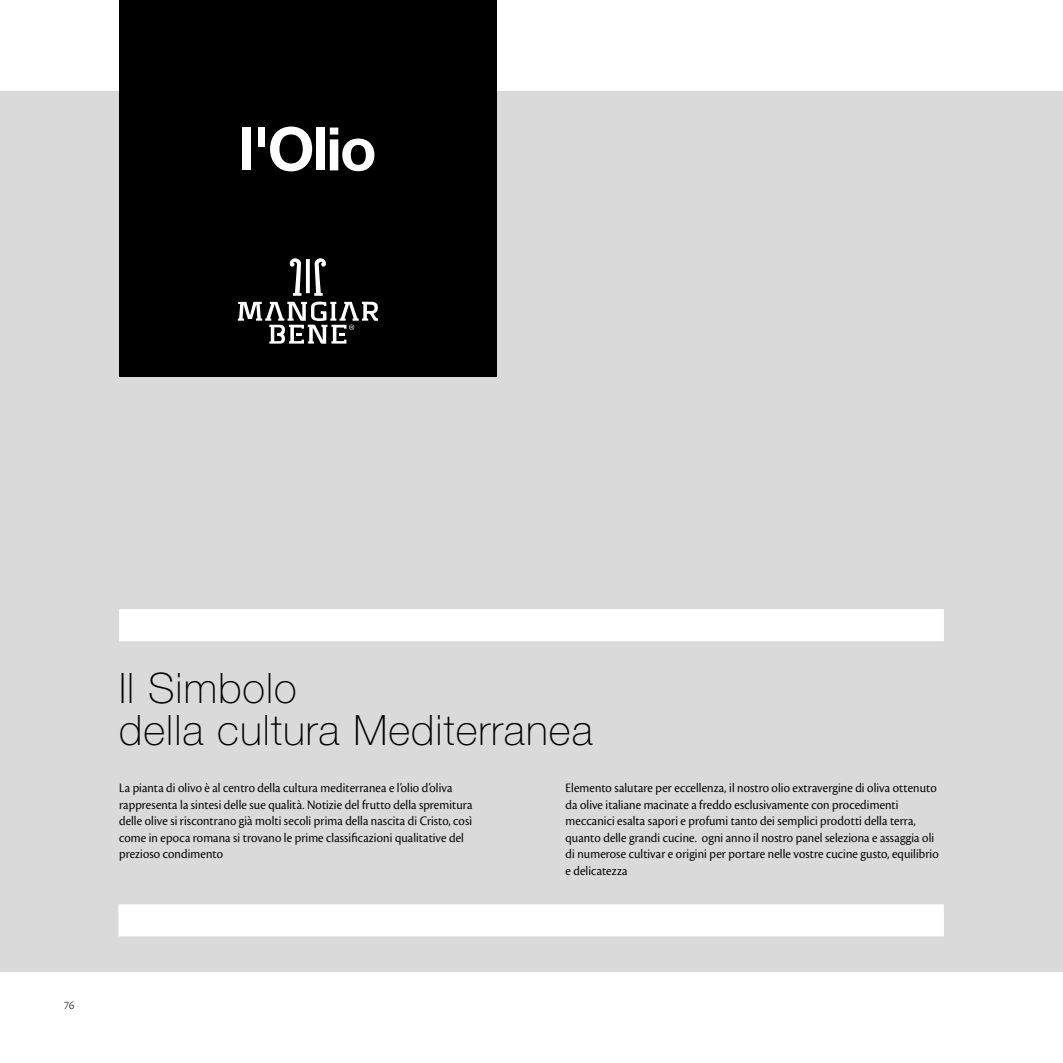
<style>
.page{position:relative;width:1063px;height:1063px;background:#fff}
.page>*{position:absolute;margin:0;border:0;box-sizing:border-box;transform-origin:0 0}
.t1{font:700 60px "Helvetica Neue LT Std";color:#fff}
.t2{font:100 42px/42px "Helvetica Neue LT Std";letter-spacing:.025em;color:#000}
.t3{font:13.5px/16.5px "Cronos Pro Disp";letter-spacing:.01em;color:#000;scale:.96 1}
.t4{font:300 12px "Cronos Pro";color:#000}
</style>
<div class="page">
<div style="left:0;top:91px;width:1063px;height:881px;background:#dadada"></div>
<div style="left:119px;top:0;width:378px;height:376px;background:#000"></div>
<div style="left:119px;top:609px;width:825px;height:32px;background:#fff"></div>
<div style="left:118px;top:904px;width:826px;height:32px;background:#fff"></div>
<svg style="left:238px;top:302px;width:141px;height:42px"></svg>
<svg style="left:290px;top:258px;width:11px;height:38px"></svg>
<svg style="left:314px;top:258px;width:12px;height:38px"></svg>
<svg style="left:306px;top:259px;width:4px;height:34px"></svg>
<h1 class="t1" style="left:239px;top:112px;width:139px">l'Olio</h1>
<h2 class="t2" style="left:119px;top:667px;width:475px">Il Simbolo<br>della cultura Mediterranea</h2>
<p class="t3" style="left:119px;top:780px;width:370px">La pianta di olivo è al centro della cultura mediterranea e l’olio d’oliva rappresenta la sintesi delle sue qualità. Notizie del frutto della spremitura delle olive si riscontrano già molti secoli prima della nascita di Cristo, così come in epoca romana si trovano le prime classificazioni qualitative del prezioso condimento</p>
<p class="t3" style="left:566px;top:780px;width:390px">Elemento salutare per eccellenza, il nostro olio extravergine di oliva ottenuto da olive italiane macinate a freddo esclusivamente con procedimenti meccanici esalta sapori e profumi tanto dei semplici prodotti della terra, quanto delle grandi cucine. ogni anno il nostro panel seleziona e assaggia oli di numerose cultivar e origini per portare nelle vostre cucine gusto, equilibrio e delicatezza</p>
<p class="t4" style="left:64px;top:998px;width:12px">76</p>
</div>
